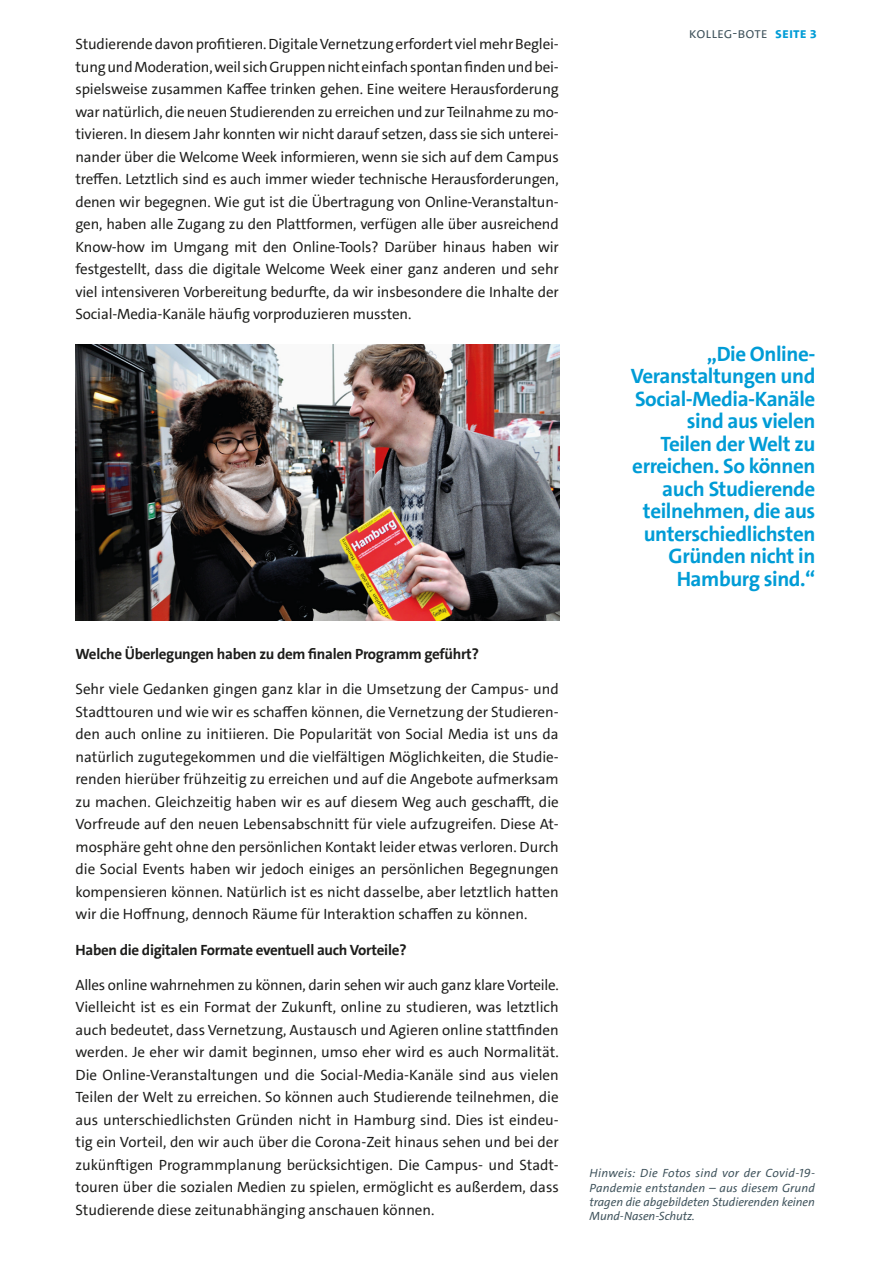
<style>
.page{position:relative;width:893px;height:1263px;background:#fff}
.page>*{position:absolute;margin:0;border:0;box-sizing:border-box;transform-origin:0 0}
.Subheadline{font:700 21px/22.5px "The Sans UHH";letter-spacing:-.02em;color:#009cd6;text-align:right}
.Subheadline-2{font:15px/22.5px "The Sans UHH";color:#1d1d1b;text-align:justify}
.Subheadline-3{font:700 15px "The Sans UHH";letter-spacing:-.02em;color:#1d1d1b}
.t1{font:15px "The Sans UHH Semi Light Caps";color:#3d515a}
.BU{font:italic 12px/14.2px "The Sans UHH";letter-spacing:-.005em;color:#3d515a;text-align:justify}
.s1{font-family:"The Sans UHH Bold Caps";color:#009cd6}
</style>
<div class="page">
<img style="left:76px;top:344px;width:483px;height:277px">
<p class="Subheadline-2" style="left:75px;top:33px;width:485px">Studierende davon profitieren. Digitale Vernetzung erfordert viel mehr Beglei&shy;tung und Moderation, weil sich Gruppen nicht einfach spontan finden und bei&shy;spielsweise zusammen Kaffee trinken gehen. Eine weitere Herausforderung war natürlich, die neuen Studierenden zu erreichen und zur Teilnahme zu mo&shy;tivieren. In diesem Jahr konnten wir nicht darauf setzen, dass sie sich unterei&shy;nander über die Welcome Week informieren, wenn sie sich auf dem Campus treffen. Letztlich sind es auch immer wieder technische Herausforderungen, denen wir begegnen. Wie gut ist die Übertragung von Online-Veranstaltun&shy;gen, haben alle Zugang zu den Plattformen, verfügen alle über ausreichend Know-how im Umgang mit den Online-Tools? Darüber hinaus haben wir festgestellt, dass die digitale Welcome Week einer ganz anderen und sehr viel intensiveren Vorbereitung bedurfte, da wir insbesondere die Inhalte der Social--Media-Kanäle häufig vorproduzieren mussten.</p>
<p class="Subheadline-3" style="left:75px;top:644px;width:405px">Welche Überlegungen haben zu dem finalen Programm geführt?</p>
<p class="Subheadline-2" style="left:75px;top:678px;width:485px">Sehr viele Gedanken gingen ganz klar in die Umsetzung der Campus- und Stadttouren und wie wir es schaffen können, die Vernetzung der Studieren&shy;den auch online zu initiieren. Die Popularität von Social Media ist uns da natürlich zugutegekommen und die vielfältigen Möglichkeiten, die Studie&shy;renden hierüber frühzeitig zu erreichen und auf die Angebote aufmerksam zu machen. Gleichzeitig haben wir es auf diesem Weg auch geschafft, die Vorfreude auf den neuen Lebensabschnitt für viele aufzugreifen. Diese At&shy;mosphäre geht ohne den persönlichen Kontakt leider etwas verloren. Durch die Social Events haben wir jedoch einiges an persönlichen Begegnungen kompensieren können. Natürlich ist es nicht dasselbe, aber letztlich hatten wir die Hoffnung, dennoch Räume für Interaktion schaffen zu können.</p>
<p class="Subheadline-3" style="left:75px;top:940px;width:333px">Haben die digitalen Formate eventuell auch Vorteile?</p>
<p class="Subheadline-2" style="left:75px;top:973px;width:485px">Alles online wahrnehmen zu können, darin sehen wir auch ganz klare Vorteile.<br>Vielleicht ist es ein Format der Zukunft, online zu studieren, was letztlich auch bedeutet, dass Vernetzung, Austausch und Agieren online stattfinden werden. Je eher wir damit beginnen, umso eher wird es auch Normalität.<br>Die Online-Veranstaltungen und die Social-Media-Kanäle sind aus vielen Teilen der Welt zu erreichen. So können auch Studierende teilnehmen, die aus unterschiedlichsten Gründen nicht in Hamburg sind. Dies ist eindeu&shy;tig ein Vorteil, den wir auch über die Corona-Zeit hinaus sehen und bei der zukünftigen Programmplanung berücksichtigen. Die Campus- und Stadt&shy;touren über die sozialen Medien zu spielen, ermöglicht es außerdem, dass Studierende diese zeitunabhänging anschauen können.</p>
<p class="t1" style="left:689px;top:24px;width:129px">Kolleg-Bote <span class="s1">Seite 3</span></p>
<p class="Subheadline" style="left:631px;top:343px;width:186px">„Die Online-<br>Veranstaltungen und<br>Social-Media-Kanäle sind aus vielen<br>Teilen der Welt zu erreichen. So können auch Studierende teilnehmen, die aus unterschiedlichsten<br>Gründen nicht in<br>Hamburg sind.“</p>
<p class="BU" style="left:590px;top:1166px;width:227px">Hinweis: Die Fotos sind vor der Covid-19- Pandemie entstanden – aus diesem Grund tragen die abgebildeten Studierenden keinen Mund-Nasen-Schutz.</p>
</div>
